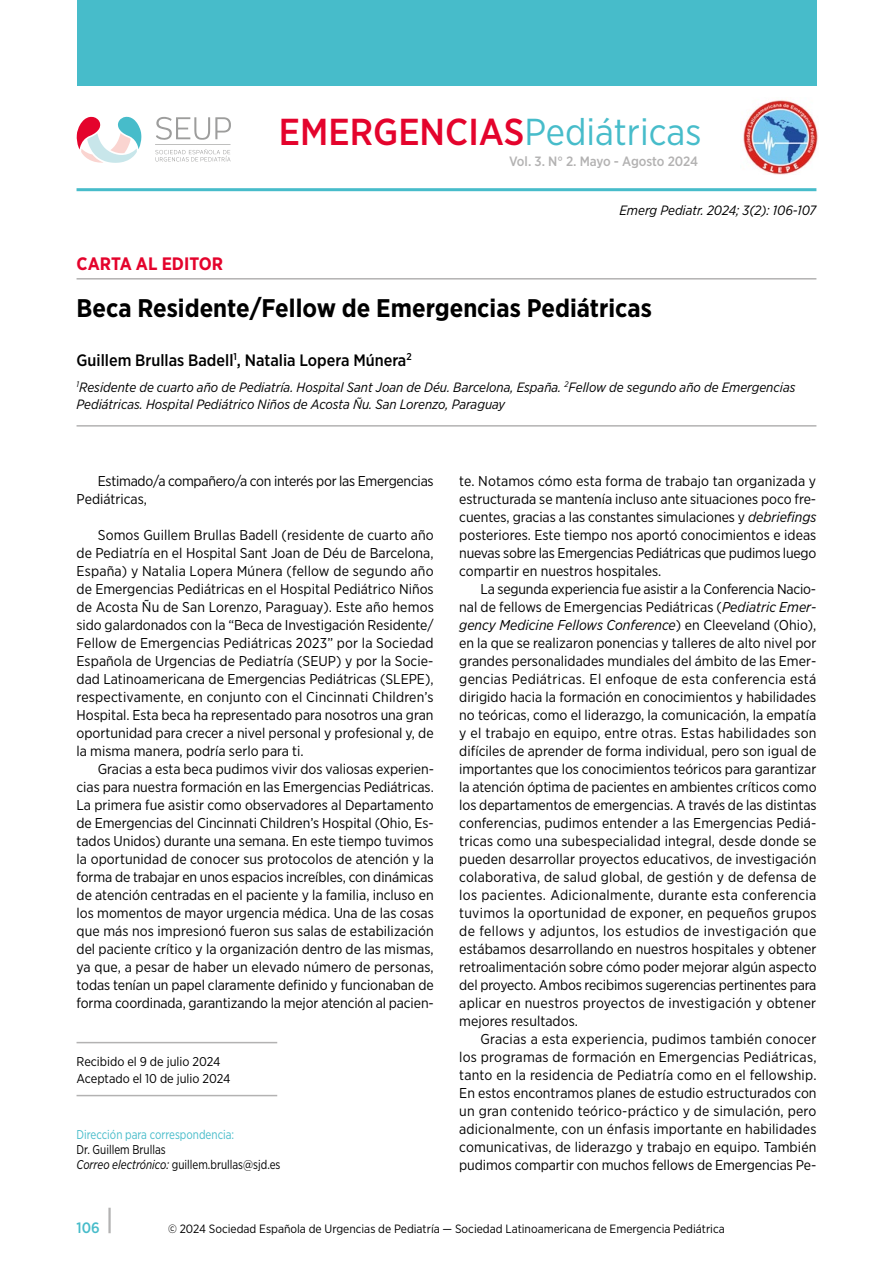
<style>
.page{position:relative;width:893px;height:1263px;background:#fff}
.page>*{position:absolute;margin:0;border:0;box-sizing:border-box;transform-origin:0 0}
.t1{font:500 37.5px "Gotham Narrow";color:#e4032c}
.t2{font:700 25.5px "Gotham Narrow";color:#000}
.t3{font:700 18px "Gotham Narrow";color:#e4032c}
.t4{font:500 16.5px "Gotham Narrow";color:#000}
.t5{font:500 15px "Gotham Narrow";color:#47bcca}
.t6{font:14.25px/18px "Gotham Narrow";letter-spacing:-.005em;color:#000;text-align:justify}
.t7{font:italic 13.5px/17.2px "Gotham Narrow";color:#000}
.t8{font:500 13.5px "Gotham Narrow";letter-spacing:-.01em;color:#b3b2b2}
.t9{font:12.75px/15px "Gotham Narrow";color:#000;scale:.9 1}
.t10{font:12.75px/17.2px "Gotham Narrow";color:#000}
.t11{font:12.75px "Gotham Narrow";color:#47bcca;scale:.9 1}
.t12{font:12px "Gotham Narrow";color:#000}
.s1{font-weight:400;color:#47bcca}
.s2{font-style:italic}
</style>
<div class="page">
<hr style="left:108px;top:1208px;width:3px;height:25px;background:#b3b2b2">
<hr style="left:77px;top:188px;width:739px;height:3px;background:#47bcca">
<hr style="left:77px;top:425px;width:739px;height:2px;background:#b3b2b2">
<hr style="left:77px;top:278px;width:739px;height:2px;background:#b3b2b2">
<img style="left:743px;top:99px;width:75px;height:76px">
<svg style="left:77px;top:116px;width:64px;height:47px"></svg>
<svg style="left:155px;top:117px;width:76px;height:45px"></svg>
<div style="left:77px;top:0;width:739px;height:85px;background:#47bcca"></div>
<hr style="left:77px;top:1042px;width:200px;height:1px;background:#b3b2b2">
<hr style="left:77px;top:1095px;width:200px;height:1px;background:#b3b2b2">
<h1 class="t1" style="left:279px;top:108px;width:424px">EMERGENCIAS<span class="s1">Pediátricas</span></h1>
<p class="t8" style="left:509px;top:153px;width:191px">Vol. 3. N° 2. Mayo - Agosto 2024</p>
<p class="t7" style="left:619px;top:201px;width:198px">Emerg Pediatr. 2024; 3(2): 106-107</p>
<p class="t3" style="left:77px;top:252px;width:148px">CARTA AL EDITOR</p>
<h2 class="t2" style="left:77px;top:291px;width:577px">Beca Residente/Fellow de Emergencias Pediátricas</h2>
<p class="t4" style="left:77px;top:350px;width:337px">Guillem Brullas Badell<sup>1</sup>, Natalia Lopera Múnera<sup>2</sup></p>
<p class="t7" style="left:77px;top:378px;width:720px"><sup>1</sup>Residente de cuarto año de Pediatría. Hospital Sant Joan de Déu. Barcelona, España. <sup>2</sup>Fellow de segundo año de Emergencias<br>Pediátricas. Hospital Pediátrico Niños de Acosta Ñu. San Lorenzo, Paraguay</p>
<p class="t6" style="left:77px;top:472px;width:359px;text-indent:21px">Estimado/a compañero/a con interés por las Emergencias<br>Pediátricas,</p>
<p class="t6" style="left:77px;top:526px;width:359px;text-indent:21px">Somos Guillem Brullas Badell (residente de cuarto año de Pediatría en el Hospital Sant Joan de Déu de Barcelona, España) y Natalia Lopera Múnera (fellow de segundo año de Emergencias Pediátricas en el Hospital Pediátrico Niños de Acosta Ñu de San Lorenzo, Paraguay). Este año hemos sido galardonados con la “Beca de Investigación Residente/ Fellow de Emergencias Pediátricas 2023” por la Sociedad Española de Urgencias de Pediatría (SEUP) y por la Socie&shy;dad Latinoamericana de Emergencias Pediátricas (SLEPE), respectivamente, en conjunto con el Cincinnati Children’s Hospital. Esta beca ha representado para nosotros una gran oportunidad para crecer a nivel personal y profesional y, de la misma manera, podría serlo para ti.</p>
<p class="t6" style="left:77px;top:760px;width:359px;text-indent:21px">Gracias a esta beca pudimos vivir dos valiosas experien&shy;cias para nuestra formación en las Emergencias Pediátricas.<br>La primera fue asistir como observadores al Departamento de Emergencias del Cincinnati Children’s Hospital (Ohio, Es&shy;tados Unidos) durante una semana. En este tiempo tuvimos la oportunidad de conocer sus protocolos de atención y la forma de trabajar en unos espacios increíbles, con dinámicas de atención centradas en el paciente y la familia, incluso en los momentos de mayor urgencia médica. Una de las cosas que más nos impresionó fueron sus salas de estabilización del paciente crítico y la organización dentro de las mismas, ya que, a pesar de haber un elevado número de personas, todas tenían un papel claramente definido y funcionaban de forma coordinada, garantizando la mejor atención al pacien-</p>
<p class="t10" style="left:77px;top:1052px;width:155px">Recibido el 9 de julio 2024<br>Aceptado el 10 de julio 2024</p>
<p class="t11" style="left:77px;top:1127px;width:177px">Dirección para correspondencia:</p>
<p class="t9" style="left:77px;top:1142px;width:228px">Dr. Guillem Brullas<br><span class="s2">Correo electrónico:</span> guillem.brullas@sjd.es</p>
<p class="t6" style="left:459px;top:472px;width:359px">te. Notamos cómo esta forma de trabajo tan organizada y estructurada se mantenía incluso ante situaciones poco fre&shy;cuentes, gracias a las constantes simulaciones y <span class="s2">debriefings </span>posteriores. Este tiempo nos aportó conocimientos e ideas nuevas sobre las Emergencias Pediátricas que pudimos luego compartir en nuestros hospitales.</p>
<p class="t6" style="left:459px;top:580px;width:359px;text-indent:21px">La segunda experiencia fue asistir a la Conferencia Nacio&shy;nal de fellows de Emergencias Pediátricas (<span class="s2">Pediatric Emer&shy;gency Medicine Fellows Conference</span>) en Cleeveland (Ohio), en la que se realizaron ponencias y talleres de alto nivel por grandes personalidades mundiales del ámbito de las Emer&shy;gencias Pediátricas. El enfoque de esta conferencia está dirigido hacia la formación en conocimientos y habilidades no teóricas, como el liderazgo, la comunicación, la empatía y el trabajo en equipo, entre otras. Estas habilidades son difíciles de aprender de forma individual, pero son igual de importantes que los conocimientos teóricos para garantizar la atención óptima de pacientes en ambientes críticos como los departamentos de emergencias. A través de las distintas conferencias, pudimos entender a las Emergencias Pediá&shy;tricas como una subespecialidad integral, desde donde se pueden desarrollar proyectos educativos, de investigación colaborativa, de salud global, de gestión y de defensa de los pacientes. Adicionalmente, durante esta conferencia tuvimos la oportunidad de exponer, en pequeños grupos de fellows y adjuntos, los estudios de investigación que estábamos desarrollando en nuestros hospitales y obtener retroalimentación sobre cómo poder mejorar algún aspecto del proyecto. Ambos recibimos sugerencias pertinentes para aplicar en nuestros proyectos de investigación y obtener mejores resultados.</p>
<p class="t6" style="left:459px;top:1030px;width:359px;text-indent:21px">Gracias a esta experiencia, pudimos también conocer los programas de formación en Emergencias Pediátricas, tanto en la residencia de Pediatría como en el fellowship.<br>En estos encontramos planes de estudio estructurados con un gran contenido teórico-práctico y de simulación, pero adicionalmente, con un énfasis importante en habilidades comunicativas, de liderazgo y trabajo en equipo. También pudimos compartir con muchos fellows de Emergencias Pe-</p>
<p class="t5" style="left:77px;top:1218px;width:25px">106</p>
<p class="t12" style="left:168px;top:1221px;width:558px">© 2024 Sociedad Española de Urgencias de Pediatría — Sociedad Latinoamericana de Emergencia Pediátrica</p>
</div>
